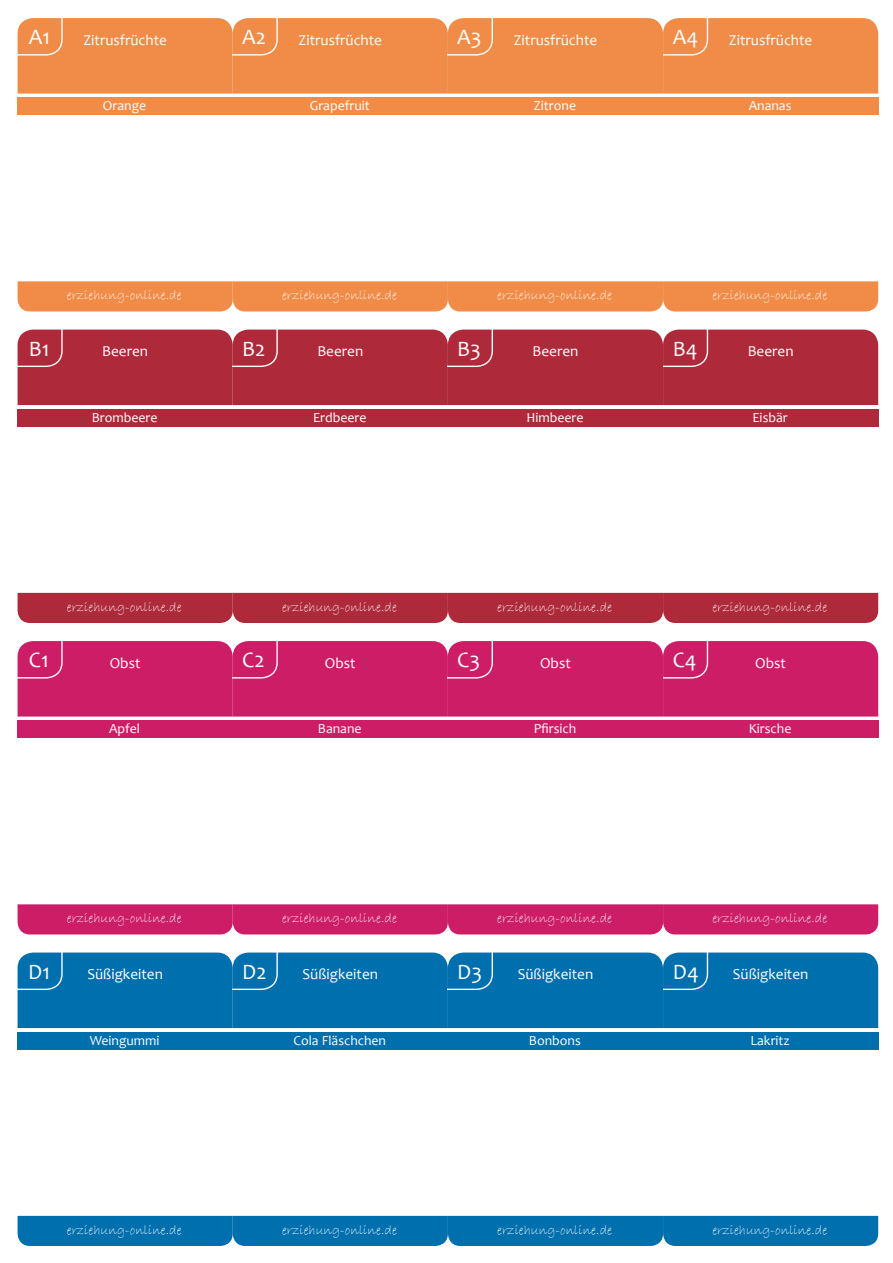
<style>
.page{position:relative;width:893px;height:1263px;background:#fff}
.page>*{position:absolute;margin:0;border:0;box-sizing:border-box;transform-origin:0 0}
.t1{font:22.05px "Candara";color:#fff}
.t2{font:15.15px "Candara";color:#fff}
.t3{font:13.8px "Bradley Hand ITC";color:#fff}
.t4{font:13.8px "Candara";color:#fff}
</style>
<div class="page">
<div style="left:18px;top:97px;width:215px;height:18px;background:#f08c48"></div>
<div style="left:233px;top:97px;width:215px;height:18px;background:#f08c48"></div>
<div style="left:448px;top:97px;width:215px;height:18px;background:#f08c48"></div>
<div style="left:663px;top:97px;width:215px;height:18px;background:#f08c48"></div>
<div style="left:18px;top:281px;width:860px;height:30px;background:#f08c48"></div>
<div style="left:18px;top:18px;width:860px;height:76px;background:#f08c48"></div>
<div style="left:18px;top:409px;width:215px;height:17px;background:#ae2a3b"></div>
<div style="left:233px;top:409px;width:215px;height:17px;background:#ae2a3b"></div>
<div style="left:448px;top:409px;width:215px;height:17px;background:#ae2a3b"></div>
<div style="left:663px;top:409px;width:215px;height:17px;background:#ae2a3b"></div>
<div style="left:18px;top:593px;width:860px;height:30px;background:#ae2a3b"></div>
<div style="left:18px;top:330px;width:860px;height:75px;background:#ae2a3b"></div>
<div style="left:18px;top:720px;width:215px;height:18px;background:#ce1d67"></div>
<div style="left:233px;top:720px;width:215px;height:18px;background:#ce1d67"></div>
<div style="left:448px;top:720px;width:215px;height:18px;background:#ce1d67"></div>
<div style="left:663px;top:720px;width:215px;height:18px;background:#ce1d67"></div>
<div style="left:18px;top:904px;width:860px;height:30px;background:#ce1d67"></div>
<div style="left:18px;top:641px;width:860px;height:75px;background:#ce1d67"></div>
<div style="left:18px;top:1032px;width:215px;height:17px;background:#006fae"></div>
<div style="left:233px;top:1032px;width:215px;height:17px;background:#006fae"></div>
<div style="left:448px;top:1032px;width:215px;height:17px;background:#006fae"></div>
<div style="left:663px;top:1032px;width:215px;height:17px;background:#006fae"></div>
<div style="left:18px;top:1216px;width:860px;height:30px;background:#006fae"></div>
<div style="left:18px;top:952px;width:860px;height:76px;background:#006fae"></div>
<h1 class="t1" style="left:29px;top:23px;width:23px">A1</h1>
<p class="t2" style="left:83px;top:30px;width:85px">Zitrusfrüchte</p>
<p class="t4" style="left:103px;top:97px;width:45px">Orange</p>
<h1 class="t1" style="left:242px;top:23px;width:25px">A2</h1>
<p class="t2" style="left:299px;top:30px;width:85px">Zitrusfrüchte</p>
<p class="t4" style="left:310px;top:97px;width:61px">Grapefruit</p>
<h1 class="t1" style="left:457px;top:23px;width:26px">A3</h1>
<p class="t2" style="left:514px;top:30px;width:85px">Zitrusfrüchte</p>
<p class="t4" style="left:534px;top:97px;width:44px">Zitrone</p>
<h1 class="t1" style="left:673px;top:23px;width:27px">A4</h1>
<p class="t2" style="left:729px;top:30px;width:85px">Zitrusfrüchte</p>
<p class="t4" style="left:749px;top:97px;width:44px">Ananas</p>
<p class="t3" style="left:67px;top:287px;width:116px">erziehung-online.de</p>
<p class="t3" style="left:282px;top:287px;width:116px">erziehung-online.de</p>
<p class="t3" style="left:497px;top:287px;width:116px">erziehung-online.de</p>
<p class="t3" style="left:712px;top:287px;width:116px">erziehung-online.de</p>
<h1 class="t1" style="left:29px;top:335px;width:22px">B1</h1>
<p class="t2" style="left:102px;top:342px;width:47px">Beeren</p>
<h1 class="t1" style="left:242px;top:335px;width:25px">B2</h1>
<p class="t2" style="left:317px;top:342px;width:47px">Beeren</p>
<h1 class="t1" style="left:457px;top:335px;width:25px">B3</h1>
<p class="t2" style="left:533px;top:342px;width:47px">Beeren</p>
<h1 class="t1" style="left:673px;top:335px;width:26px">B4</h1>
<p class="t2" style="left:748px;top:342px;width:47px">Beeren</p>
<p class="t4" style="left:92px;top:409px;width:67px">Brombeere</p>
<p class="t4" style="left:313px;top:409px;width:55px">Erdbeere</p>
<p class="t4" style="left:526px;top:409px;width:59px">Himbeere</p>
<p class="t4" style="left:752px;top:409px;width:37px">Eisbär</p>
<p class="t3" style="left:67px;top:598px;width:116px">erziehung-online.de</p>
<p class="t3" style="left:282px;top:598px;width:116px">erziehung-online.de</p>
<p class="t3" style="left:497px;top:598px;width:116px">erziehung-online.de</p>
<p class="t3" style="left:712px;top:598px;width:116px">erziehung-online.de</p>
<h1 class="t1" style="left:29px;top:646px;width:21px">C1</h1>
<p class="t2" style="left:110px;top:653px;width:32px">Obst</p>
<h1 class="t1" style="left:242px;top:646px;width:24px">C2</h1>
<p class="t2" style="left:325px;top:653px;width:32px">Obst</p>
<h1 class="t1" style="left:457px;top:646px;width:24px">C3</h1>
<p class="t2" style="left:540px;top:653px;width:32px">Obst</p>
<h1 class="t1" style="left:673px;top:646px;width:25px">C4</h1>
<p class="t2" style="left:755px;top:653px;width:32px">Obst</p>
<p class="t4" style="left:109px;top:720px;width:33px">Apfel</p>
<p class="t4" style="left:318px;top:720px;width:45px">Banane</p>
<p class="t4" style="left:534px;top:720px;width:44px">Pfirsich</p>
<p class="t4" style="left:749px;top:720px;width:44px">Kirsche</p>
<p class="t3" style="left:67px;top:910px;width:116px">erziehung-online.de</p>
<p class="t3" style="left:282px;top:910px;width:116px">erziehung-online.de</p>
<p class="t3" style="left:497px;top:910px;width:116px">erziehung-online.de</p>
<p class="t3" style="left:712px;top:910px;width:116px">erziehung-online.de</p>
<h1 class="t1" style="left:28px;top:957px;width:23px">D1</h1>
<p class="t2" style="left:87px;top:965px;width:77px">Süßigkeiten</p>
<h1 class="t1" style="left:242px;top:958px;width:26px">D2</h1>
<p class="t2" style="left:303px;top:965px;width:77px">Süßigkeiten</p>
<h1 class="t1" style="left:457px;top:958px;width:26px">D3</h1>
<p class="t2" style="left:518px;top:965px;width:77px">Süßigkeiten</p>
<h1 class="t1" style="left:673px;top:957px;width:27px">D4</h1>
<p class="t2" style="left:733px;top:965px;width:77px">Süßigkeiten</p>
<p class="t4" style="left:90px;top:1032px;width:71px">Weingummi</p>
<p class="t4" style="left:293px;top:1032px;width:94px">Cola Fläschchen</p>
<p class="t4" style="left:529px;top:1032px;width:53px">Bonbons</p>
<p class="t4" style="left:750px;top:1032px;width:41px">Lakritz</p>
<p class="t3" style="left:67px;top:1221px;width:116px">erziehung-online.de</p>
<p class="t3" style="left:282px;top:1221px;width:116px">erziehung-online.de</p>
<p class="t3" style="left:497px;top:1221px;width:116px">erziehung-online.de</p>
<p class="t3" style="left:712px;top:1221px;width:116px">erziehung-online.de</p>
</div>
